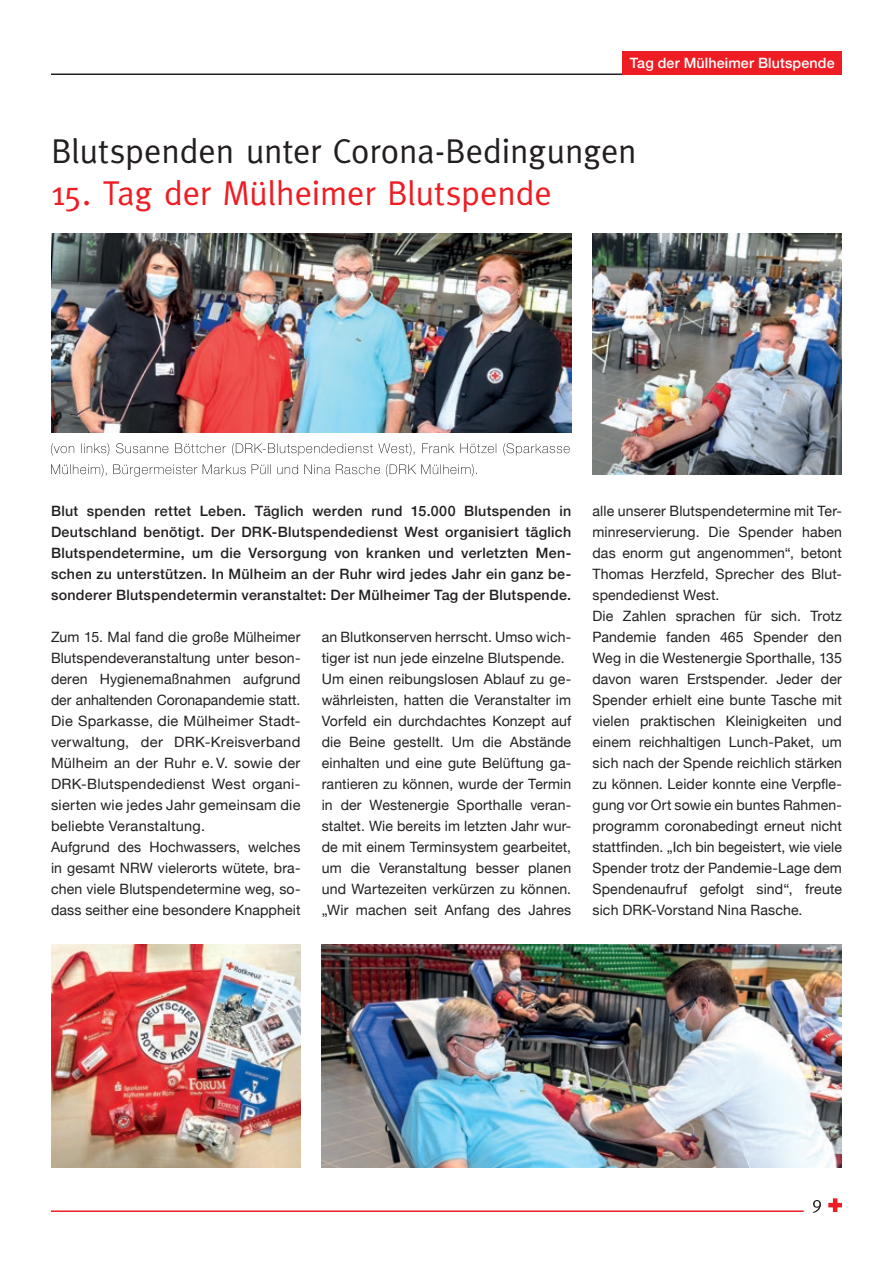
<style>
.page{position:relative;width:893px;height:1263px;background:#fff}
.page>*{position:absolute;margin:0;border:0;box-sizing:border-box;transform-origin:0 0}
.t1{font:34.5px "Meta";letter-spacing:-.005em;color:#231f20}
.t2{font:34.5px "Meta";letter-spacing:-.005em;color:#ee1d23}
.t3{font:14.25px/21px "Helvetica Neue";letter-spacing:.01em;color:#231f20}
.t4{font:500 14.25px/21px "Helvetica Neue";letter-spacing:.02em;color:#231f20;text-align:justify}
.t5{font:500 14.25px "Helvetica Neue";letter-spacing:.01em;color:#fff}
</style>
<div class="page">
<hr style="left:51px;top:74px;width:694px;height:1px;background:#231f20">
<hr style="left:51px;top:1210px;width:753px;height:2px;background:#ee1d23">
<svg style="left:813px;top:1200px;width:8px;height:13px"></svg>
<svg style="left:828px;top:1198px;width:14px;height:14px"></svg>
<div style="left:622px;top:51px;width:220px;height:24px;background:#ee1d23"></div>
<img style="left:51px;top:944px;width:249px;height:223px">
<img style="left:51px;top:234px;width:520px;height:198px">
<img style="left:322px;top:944px;width:520px;height:223px">
<img style="left:592px;top:234px;width:250px;height:240px">
<svg style="left:51px;top:443px;width:519px;height:12px"></svg>
<svg style="left:51px;top:464px;width:426px;height:13px"></svg>
<p class="t5" style="left:630px;top:52px;width:206px">Tag der Mülheimer Blutspende</p>
<h1 class="t1" style="left:51px;top:131px;width:587px">Blutspenden unter Corona-Bedingungen</h1>
<h1 class="t2" style="left:51px;top:173px;width:502px">15. Tag der Mülheimer Blutspende</h1>
<p class="t4" style="left:51px;top:499px;width:522px">Blut spenden rettet Leben. Täglich werden rund 15.000 Blutspenden in Deutschland benötigt. Der DRK-Blutspendedienst West organisiert täglich Blutspendetermine, um die Versorgung von kranken und verletzten Men&shy;schen zu unterstützen. In Mülheim an der Ruhr wird jedes Jahr ein ganz be&shy;sonderer Blutspendetermin veranstaltet: Der Mülheimer Tag der Blutspende.</p>
<p class="t3" style="left:51px;top:627px;width:251px">Zum 15. Mal fand die große Mülheimer Blutspendeveranstaltung unter beson&shy;deren Hygienemaßnahmen aufgrund der anhaltenden Coronapandemie statt.<br>Die Sparkasse, die Mülheimer Stadt&shy;verwaltung, der DRK-Kreisverband Mülheim an der Ruhr e.V. sowie der DRK-Blutspendedienst West organi&shy;sierten wie jedes Jahr gemeinsam die beliebte Veranstaltung.<br>Aufgrund des Hochwassers, welches in gesamt NRW vielerorts wütete, bra&shy;chen viele Blutspendetermine weg, so&shy;dass seither eine besondere Knappheit</p>
<p class="t3" style="left:322px;top:627px;width:251px">an Blutkonserven herrscht. Umso wich&shy;tiger ist nun jede einzelne Blutspende.<br>Um einen reibungslosen Ablauf zu ge&shy;währleisten, hatten die Veranstalter im Vorfeld ein durchdachtes Konzept auf die Beine gestellt. Um die Abstände einhalten und eine gute Belüftung ga&shy;rantieren zu können, wurde der Termin in der Westenergie Sporthalle veran&shy;staltet. Wie bereits im letzten Jahr wur&shy;de mit einem Terminsystem gearbeitet, um die Veranstaltung besser planen und Wartezeiten verkürzen zu können. „Wir machen seit Anfang des Jahres</p>
<p class="t3" style="left:592px;top:501px;width:251px">alle unserer Blutspendetermine mit Ter&shy;minreservierung. Die Spender haben das enorm gut angenommen“, betont Thomas Herzfeld, Sprecher des Blut&shy;spendedienst West.<br>Die Zahlen sprachen für sich. Trotz Pandemie fanden 465 Spender den Weg in die Westenergie Sporthalle, 135 davon waren Erstspender. Jeder der Spender erhielt eine bunte Tasche mit vielen praktischen Kleinigkeiten und einem reichhaltigen Lunch-Paket, um sich nach der Spende reichlich stärken zu können. Leider konnte eine Verpfle&shy;gung vor Ort sowie ein buntes Rahmen&shy;programm coronabedingt erneut nicht stattfinden. „Ich bin begeistert, wie viele Spender trotz der Pandemie-Lage dem Spendenaufruf gefolgt sind“, freute sich DRK-Vorstand Nina Rasche.</p>
</div>
